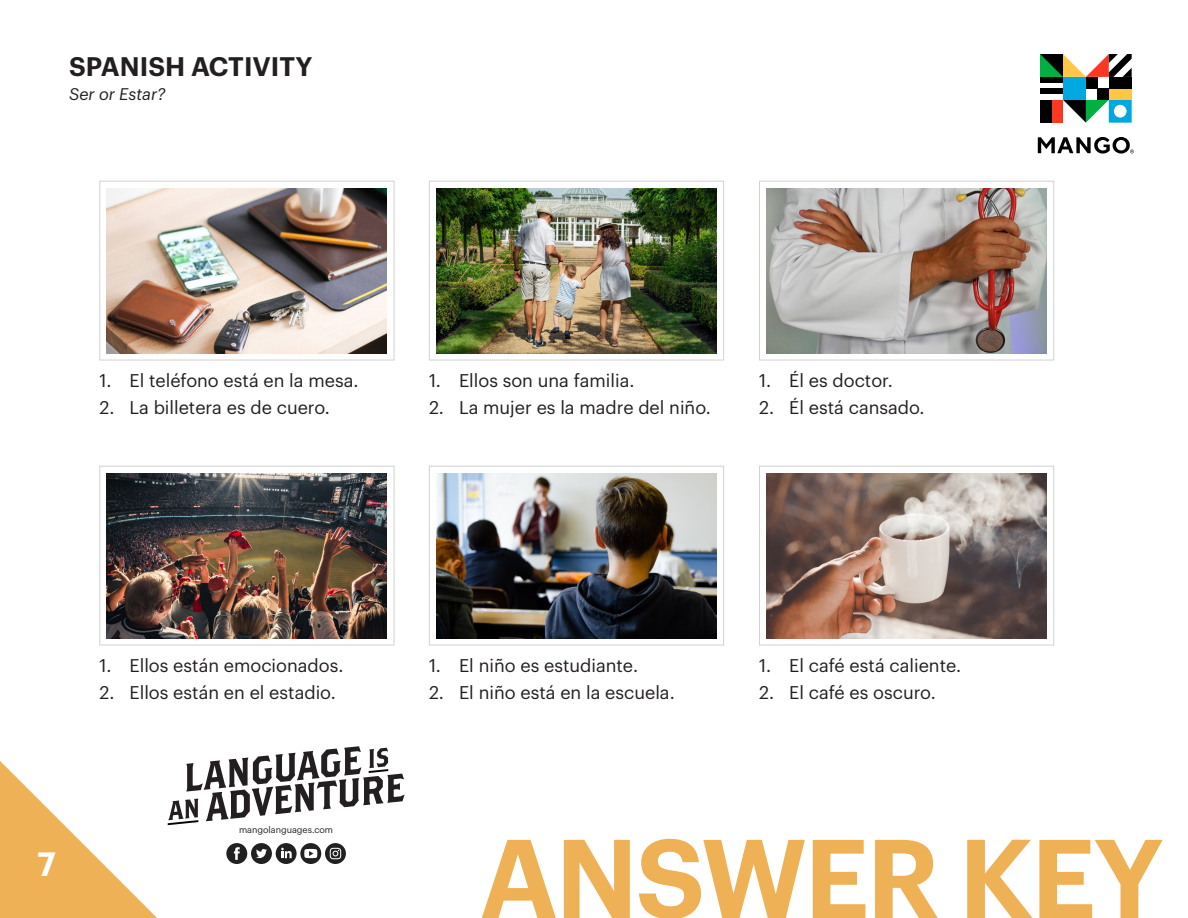
<style>
.page{position:relative;width:1188px;height:918px;background:#fff}
.page>*{position:absolute;margin:0;border:0;box-sizing:border-box;transform-origin:0 0}
.t1{font:600 109.2px "Graphik LCG";letter-spacing:-.025em;color:#eeb156}
.t2{font:600 33px "Graphik LCG";color:#fff}
.t3{font:600 26.25px "Graphik LCG";color:#231f20}
.t4{font:18px "Graphik LCG";color:#231f20}
.t5{font:italic 16.5px "Graphik LCG";color:#231f20}
.t6{font:9px "Graphik LCG";color:#231f20}
</style>
<div class="page">
<svg style="left:168px;top:746px;width:237px;height:79px"></svg>
<div style="left:300px;top:843px;width:21px;height:21px;background:#212121;border-radius:10px"></div>
<svg style="left:304px;top:849px;width:13px;height:9px"></svg>
<div style="left:251px;top:843px;width:21px;height:21px;background:#212121;border-radius:10px"></div>
<svg style="left:256px;top:849px;width:11px;height:9px"></svg>
<div style="left:276px;top:843px;width:21px;height:21px;background:#212121;border-radius:10px"></div>
<svg style="left:281px;top:848px;width:11px;height:10px"></svg>
<div style="left:226px;top:843px;width:21px;height:21px;background:#212121;border-radius:10px"></div>
<svg style="left:234px;top:847px;width:6px;height:13px"></svg>
<svg style="left:325px;top:843px;width:21px;height:21px"></svg>
<svg style="left:330px;top:848px;width:11px;height:11px"></svg>
<svg style="left:0;top:761px;width:157px;height:157px"></svg>
<svg style="left:1038px;top:137px;width:96px;height:17px"></svg>
<div style="left:1063px;top:77px;width:23px;height:23px;background:#00a8e0"></div>
<div style="left:1097px;top:88px;width:12px;height:12px;background:#000"></div>
<div style="left:1040px;top:77px;width:23px;height:6px;background:#000"></div>
<div style="left:1040px;top:88px;width:23px;height:6px;background:#000"></div>
<svg style="left:1063px;top:100px;width:69px;height:23px"></svg>
<div style="left:1086px;top:77px;width:11px;height:11px;background:#000"></div>
<div style="left:1040px;top:100px;width:23px;height:23px;background:#fa3821"></div>
<div style="left:1040px;top:100px;width:12px;height:23px;background:#000"></div>
<div style="left:1109px;top:77px;width:23px;height:23px;background:#ffc745"></div>
<div style="left:1109px;top:77px;width:23px;height:11px;background:#000"></div>
<svg style="left:1040px;top:54px;width:92px;height:23px"></svg>
<img style="left:107px;top:188px;width:280px;height:165px">
<img style="left:436px;top:188px;width:280px;height:165px">
<img style="left:767px;top:188px;width:280px;height:165px">
<div style="left:100px;top:181px;width:294px;height:179px;border:1px solid #d1d2d4"></div>
<div style="left:429px;top:181px;width:295px;height:179px;border:1px solid #d1d2d4"></div>
<div style="left:759px;top:181px;width:295px;height:179px;border:1px solid #d1d2d4"></div>
<img style="left:107px;top:473px;width:280px;height:165px">
<img style="left:436px;top:473px;width:280px;height:165px">
<img style="left:767px;top:473px;width:280px;height:165px">
<div style="left:100px;top:466px;width:294px;height:179px;border:1px solid #d1d2d4"></div>
<div style="left:429px;top:466px;width:295px;height:179px;border:1px solid #d1d2d4"></div>
<div style="left:759px;top:466px;width:295px;height:179px;border:1px solid #d1d2d4"></div>
<p class="t3" style="left:69px;top:46px;width:245px">SPANISH ACTIVITY</p>
<p class="t5" style="left:69px;top:82px;width:98px">Ser or Estar?</p>
<p class="t4" style="left:100px;top:367px;width:13px">1.</p>
<p class="t4" style="left:100px;top:394px;width:16px">2.</p>
<p class="t4" style="left:130px;top:367px;width:230px">El teléfono está en la mesa.</p>
<p class="t4" style="left:130px;top:394px;width:202px">La billetera es de cuero.</p>
<p class="t4" style="left:429px;top:367px;width:13px">1.</p>
<p class="t4" style="left:429px;top:394px;width:16px">2.</p>
<p class="t4" style="left:459px;top:367px;width:177px">Ellos son una familia.</p>
<p class="t4" style="left:459px;top:394px;width:253px">La mujer es la madre del niño.</p>
<p class="t4" style="left:759px;top:367px;width:13px">1.</p>
<p class="t4" style="left:759px;top:394px;width:16px">2.</p>
<p class="t4" style="left:789px;top:367px;width:105px">Él es doctor.</p>
<p class="t4" style="left:789px;top:394px;width:137px">Él está cansado.</p>
<p class="t4" style="left:100px;top:652px;width:13px">1.</p>
<p class="t4" style="left:100px;top:679px;width:16px">2.</p>
<p class="t4" style="left:130px;top:652px;width:215px">Ellos están emocionados.</p>
<p class="t4" style="left:130px;top:679px;width:208px">Ellos están en el estadio.</p>
<p class="t2" style="left:37px;top:839px;width:20px">7</p>
<p class="t6" style="left:239px;top:823px;width:96px">mangolanguages.com</p>
<p class="t4" style="left:429px;top:652px;width:13px">1.</p>
<p class="t4" style="left:429px;top:679px;width:16px">2.</p>
<p class="t4" style="left:459px;top:652px;width:181px">El niño es estudiante.</p>
<p class="t4" style="left:459px;top:679px;width:217px">El niño está en la escuela.</p>
<p class="t4" style="left:759px;top:652px;width:13px">1.</p>
<p class="t4" style="left:759px;top:679px;width:16px">2.</p>
<p class="t4" style="left:789px;top:652px;width:174px">El café está caliente.</p>
<p class="t4" style="left:789px;top:679px;width:148px">El café es oscuro.</p>
<p class="t1" style="left:480px;top:795px;width:686px">ANSWER KEY</p>
</div>
